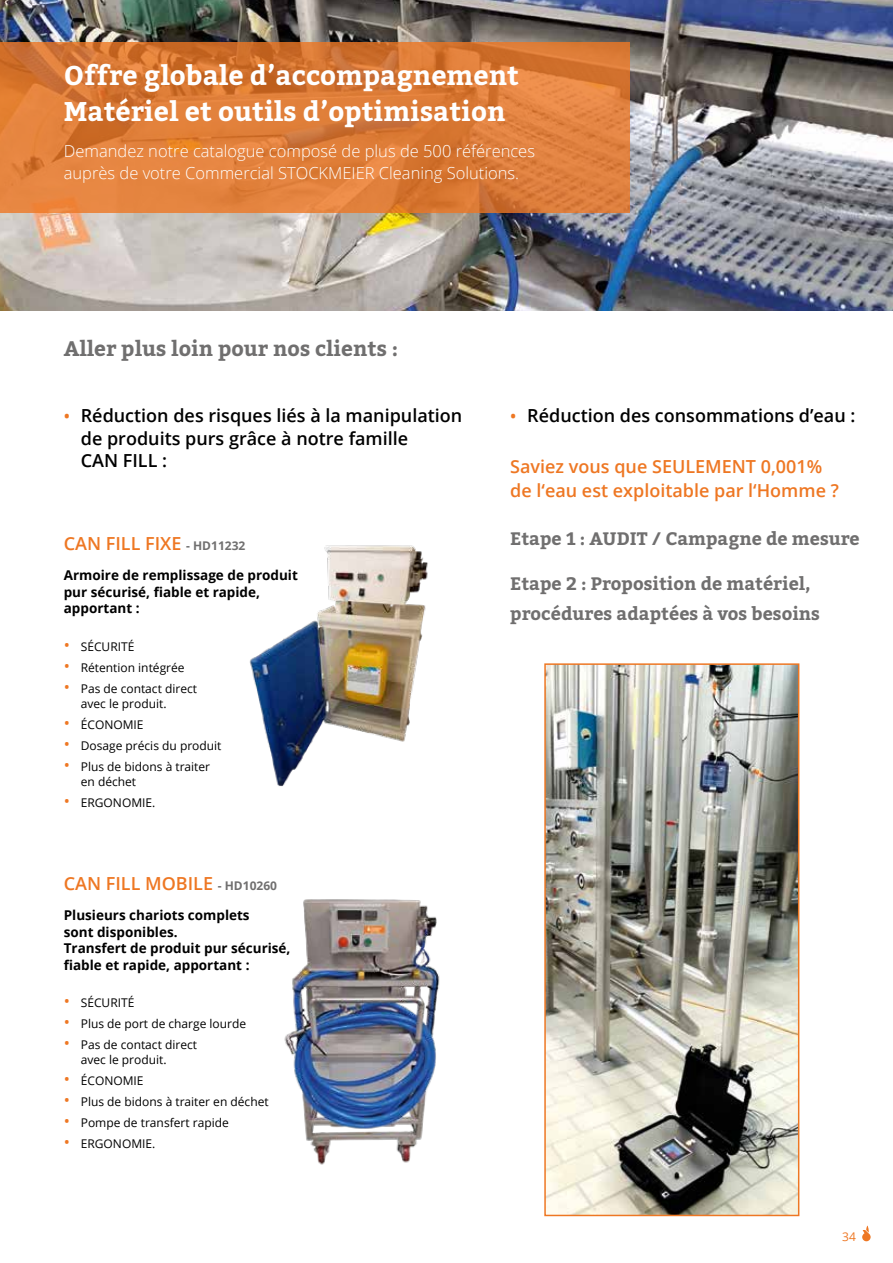
<style>
.page{position:relative;width:893px;height:1263px;background:#fff}
.page>*{position:absolute;margin:0;border:0;box-sizing:border-box;transform-origin:0 0}
.t1{font:700 27px/36px "Bitter";color:#fff}
.t2{font:700 21px "Bitter";color:#706f6f}
.t3{font:600 18px/22.5px "Open Sans";color:#000}
.t4{font:600 18px/24px "Open Sans";color:#ee7723}
.t5{font:700 18px/30px "Bitter";color:#706f6f}
.t6{font:300 16.5px/22.5px "Open Sans";color:#fff}
.t7{font:700 13.5px/16.5px "Open Sans";color:#000}
.t8{font:12px/15px "Open Sans";color:#000}
.t9{font:12px "Open Sans";color:#ee7723}
.s1{font-size:16.5px;color:#ee7723}
.s2{font-weight:700;font-size:12px;color:#706f6f}
</style>
<div class="page">
<img style="left:0;top:0;width:893px;height:310px">
<img style="left:249px;top:545px;width:179px;height:242px">
<svg style="left:0;top:43px;width:629px;height:170px;background:#db7b38"></svg>
<img style="left:284px;top:899px;width:156px;height:266px">
<img style="left:547px;top:666px;width:249px;height:547px">
<div style="left:544px;top:663px;width:255px;height:553px;border:2px solid #ee7723"></div>
<svg style="left:862px;top:1225px;width:9px;height:16px"></svg>
<h1 class="t1" style="left:64px;top:58px;width:457px">Offre globale d’accompagnement<br>Matériel et outils d’optimisation</h1>
<h3 class="t6" style="left:64px;top:139px;width:473px">Demandez notre catalogue composé de plus de 500 références auprès de votre Commercial STOCKMEIER Cleaning Solutions.</h3>
<h2 class="t2" style="left:64px;top:335px;width:336px">Aller plus loin pour nos clients :</h2>
<h3 class="t3" style="left:81px;top:404px;width:383px;text-indent:-17px"><span class="s1">•</span> Réduction des risques liés à la manipulation de produits purs grâce à notre famille<br>CAN FILL :</h3>
<h3 class="t4" style="left:64px;top:531px;width:183px">CAN FILL FIXE <span class="s2">- HD11232</span></h3>
<p class="t7" style="left:64px;top:567px;width:236px">Armoire de remplissage de produit pur sécurisé, fiable et rapide, apportant :</p>
<p class="t8" style="left:64px;top:638px;width:72px"><span class="s1">•</span> SÉCURITÉ</p>
<p class="t8" style="left:64px;top:659px;width:122px"><span class="s1">•</span> Rétention intégrée</p>
<p class="t8" style="left:81px;top:680px;width:118px;text-indent:-17px"><span class="s1">•</span> Pas de contact direct avec le produit.</p>
<p class="t8" style="left:64px;top:716px;width:81px"><span class="s1">•</span> ÉCONOMIE</p>
<p class="t8" style="left:64px;top:737px;width:159px"><span class="s1">•</span> Dosage précis du produit</p>
<p class="t8" style="left:81px;top:758px;width:131px;text-indent:-17px"><span class="s1">•</span> Plus de bidons à traiter en déchet</p>
<p class="t8" style="left:64px;top:794px;width:93px"><span class="s1">•</span> ERGONOMIE.</p>
<h3 class="t4" style="left:64px;top:871px;width:215px">CAN FILL MOBILE <span class="s2">- HD10260</span></h3>
<p class="t7" style="left:64px;top:907px;width:228px">Plusieurs chariots complets<br>sont disponibles.<br>Transfert de produit pur sécurisé, fiable et rapide, apportant :</p>
<p class="t8" style="left:64px;top:995px;width:72px"><span class="s1">•</span> SÉCURITÉ</p>
<p class="t8" style="left:64px;top:1016px;width:184px"><span class="s1">•</span> Plus de port de charge lourde</p>
<p class="t8" style="left:81px;top:1037px;width:118px;text-indent:-17px"><span class="s1">•</span> Pas de contact direct avec le produit.</p>
<p class="t8" style="left:64px;top:1073px;width:81px"><span class="s1">•</span> ÉCONOMIE</p>
<p class="t8" style="left:64px;top:1094px;width:206px"><span class="s1">•</span> Plus de bidons à traiter en déchet</p>
<p class="t8" style="left:64px;top:1115px;width:167px"><span class="s1">•</span> Pompe de transfert rapide</p>
<p class="t8" style="left:64px;top:1136px;width:93px"><span class="s1">•</span> ERGONOMIE.</p>
<h3 class="t3" style="left:510px;top:404px;width:347px"><span class="s1">•</span> Réduction des consommations d’eau :</h3>
<h3 class="t4" style="left:510px;top:454px;width:330px">Saviez vous que SEULEMENT 0,001% de l‘eau est exploitable par l‘Homme ?</h3>
<h3 class="t5" style="left:510px;top:524px;width:351px">Etape 1 : AUDIT / Campagne de mesure</h3>
<h3 class="t5" style="left:510px;top:569px;width:311px">Etape 2 : Proposition de matériel, procédures adaptées à vos besoins</h3>
<p class="t9" style="left:842px;top:1229px;width:15px">34</p>
</div>
